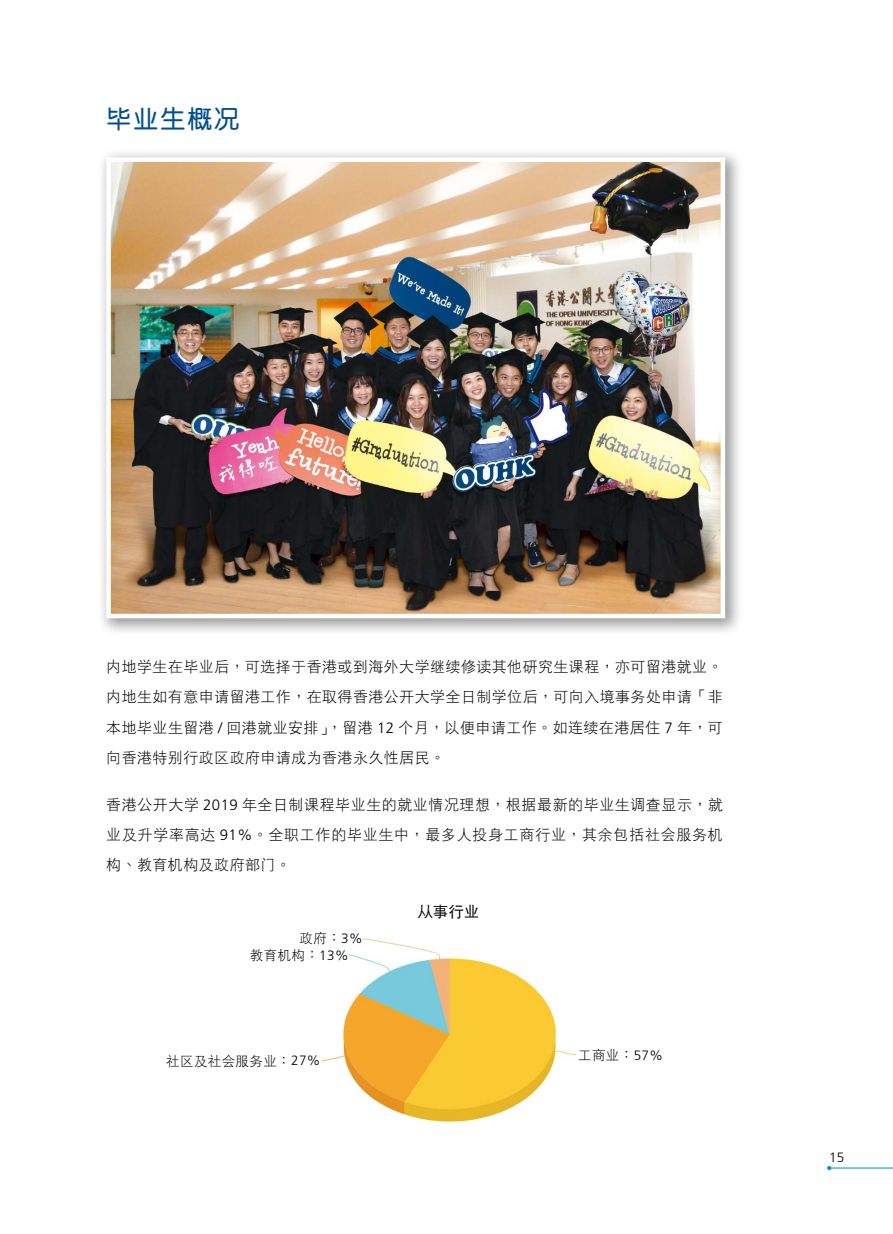
<style>
.page{position:relative;width:893px;height:1234px;background:#fff}
.page>*{position:absolute;margin:0;border:0;box-sizing:border-box;transform-origin:0 0}
.t1{font:25.5px "DF Yuan GB5 HK W7";letter-spacing:.06em;color:#00508f}
.t2{font:15px/30px "DF Hei GB5 HK W3";letter-spacing:.03em;color:#000;text-align:justify}
.t3{font:15px "DF Hei GB5 HK W5";color:#000}
.t4{font:13.5px "DF Hei GB5 HK W3";letter-spacing:.03em;color:#000}
.t5{font:300 13.5px "Frutiger LT Std";color:#000}
.s1{font-family:"Frutiger LT Std";font-weight:300}
</style>
<div class="page">
<div style="left:97px;top:148px;width:647px;height:488px;background:#000;opacity:.4"></div>
<img style="left:111px;top:162px;width:609px;height:451px">
<div style="left:106px;top:157px;width:619px;height:461px;border:4px solid #fff"></div>
<img style="left:321px;top:938px;width:255px;height:183px">
<hr style="left:829px;top:1167px;width:64px;height:1px;background:#009fb9">
<h1 class="t1" style="left:106px;top:105px;width:135px">畢業生概况</h1>
<p class="t2" style="left:106px;top:651px;width:618px">內地學生在畢業後，可選擇於香港或到海外大學繼續修讀其他研究生課程，亦可留港就業。內地生如有意申請留港工作，在取得香港公開大學全日制學位後，可向入境事務處申請「非本地畢業生留港 <span class="s1">/</span> 回港就業安排」，留港 <span class="s1">12</span> 個月，以便申請工作。如連續在港居住 <span class="s1">7</span> 年，可向香港特別行政區政府申請成為香港永久性居民。</p>
<p class="t2" style="left:106px;top:788px;width:618px">香港公開大學 <span class="s1">2019</span> 年全日制課程畢業生的就業情况理想，根據最新的畢業生調查顯示，就業及升學率高達 <span class="s1">91%</span>。全職工作的畢業生中，最多人投身工商行業，其餘包括社會服務機構、教育機構及政府部門。</p>
<p class="t4" style="left:300px;top:930px;width:65px">政府：<span class="s1">3%</span></p>
<p class="t4" style="left:250px;top:947px;width:100px">教育機構：<span class="s1">13%</span></p>
<p class="t3" style="left:418px;top:902px;width:63px">从事行業</p>
<p class="t4" style="left:166px;top:1053px;width:156px">社區及社會服務業：<span class="s1">27%</span></p>
<p class="t4" style="left:578px;top:1047px;width:86px">工商業：<span class="s1">57%</span></p>
<p class="t5" style="left:829px;top:1149px;width:17px">15</p>
</div>
